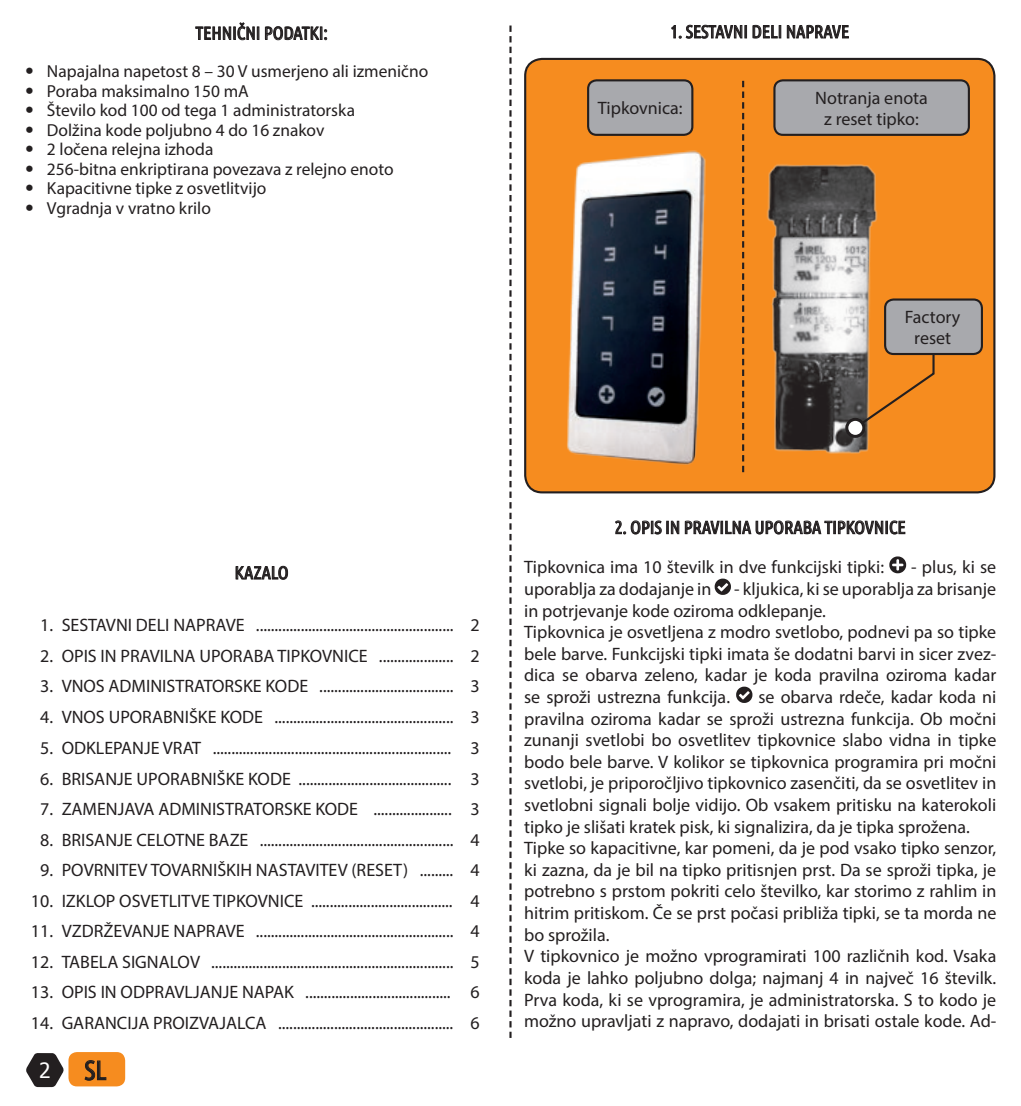
<style>
.page{position:relative;width:1021px;height:1106px;background:#fff}
.page>*{position:absolute;margin:0;border:0;box-sizing:border-box;transform-origin:0 0}
.t1{font:27px "Ubuntu Condensed";color:#231f20}
.t2{font:21px "Tahoma";color:#fff}
.tekst_slo{font:18px/21.6px "Myriad Pro";color:#231f20;text-align:justify}
.naslov{font:18px "Ubuntu Condensed";color:#231f20}
.t3{font:17.4px "Myriad Pro";color:#231f20}
.s1{font-weight:700;font-size:24px}
</style>
<div class="page">
<svg style="left:26px;top:1053px;width:38px;height:34px"></svg>
<div style="left:68px;top:1052px;width:57px;height:34px;background:#f68c1f;border-radius:9px"></div>
<svg style="left:84px;top:1060px;width:23px;height:21px"></svg>
<svg style="left:195px;top:22px;width:133px;height:19px"></svg>
<div style="left:525px;top:59px;width:469px;height:433px;background:#f68c1f;border-radius:17px"></div>
<div style="left:524px;top:58px;width:471px;height:435px;border:2px solid #231f20;border-radius:17px"></div>
<svg style="left:615px;top:520px;width:290px;height:15px"></svg>
<svg style="left:889px;top:556px;width:17px;height:17px"></svg>
<svg style="left:714px;top:578px;width:17px;height:17px"></svg>
<svg style="left:736px;top:686px;width:16px;height:17px"></svg>
<svg style="left:509px;top:26px;width:2px;height:1011px"></svg>
<img style="left:567px;top:150px;width:139px;height:315px">
<img style="left:743px;top:135px;width:142px;height:338px">
<svg style="left:671px;top:24px;width:178px;height:15px"></svg>
<svg style="left:852px;top:341px;width:83px;height:90px"></svg>
<div style="left:846px;top:419px;width:17px;height:17px;background:#fff;border-radius:50%"></div>
<div style="left:845px;top:418px;width:20px;height:20px;border:3px solid #231f20;border-radius:50%"></div>
<div style="left:885px;top:299px;width:96px;height:55px;background:#a8a9ad;border-radius:9px"></div>
<div style="left:884px;top:298px;width:98px;height:57px;border:2px solid #231f20;border-radius:9px"></div>
<div style="left:774px;top:80px;width:194px;height:55px;background:#a8a9ad;border-radius:9px"></div>
<div style="left:773px;top:79px;width:196px;height:57px;border:2px solid #231f20;border-radius:9px"></div>
<svg style="left:742px;top:81px;width:2px;height:391px"></svg>
<div style="left:588px;top:80px;width:104px;height:55px;background:#a8a9ad;border-radius:9px"></div>
<div style="left:587px;top:79px;width:106px;height:57px;border:2px solid #231f20;border-radius:9px"></div>
<svg style="left:235px;top:565px;width:53px;height:15px"></svg>
<p class="naslov" style="left:195px;top:22px;width:134px">TEHNIČNI PODATKI:</p>
<p class="t3" style="left:26px;top:60px;width:404px"><span class="s1">•</span> Napajalna napetost 8 – 30 V usmerjeno ali izmenično</p>
<p class="t3" style="left:26px;top:80px;width:225px"><span class="s1">•</span> Poraba maksimalno 150 mA</p>
<p class="t3" style="left:26px;top:99px;width:331px"><span class="s1">•</span> Število kod 100 od tega 1 administratorska</p>
<p class="t3" style="left:26px;top:119px;width:300px"><span class="s1">•</span> Dolžina kode poljubno 4 do 16 znakov</p>
<p class="t3" style="left:26px;top:138px;width:189px"><span class="s1">•</span> 2 ločena relejna izhoda</p>
<p class="t3" style="left:26px;top:158px;width:369px"><span class="s1">•</span> 256-bitna enkriptirana povezava z relejno enoto</p>
<p class="t3" style="left:26px;top:177px;width:242px"><span class="s1">•</span> Kapacitivne tipke z osvetlitvijo</p>
<p class="t3" style="left:26px;top:197px;width:187px"><span class="s1">•</span> Vgradnja v vratno krilo</p>
<p class="naslov" style="left:670px;top:20px;width:180px">1. SESTAVNI DELI NAPRAVE</p>
<p class="tekst_slo" style="left:598px;top:97px;width:86px">Tipkovnica:</p>
<p class="tekst_slo" style="left:815px;top:86px;width:114px">Notranja enota</p>
<p class="tekst_slo" style="left:824px;top:108px;width:96px">z reset tipko:</p>
<p class="tekst_slo" style="left:904px;top:305px;width:57px">Factory</p>
<p class="tekst_slo" style="left:914px;top:327px;width:38px">reset</p>
<p class="naslov" style="left:235px;top:561px;width:55px">KAZALO</p>
<p class="tekst_slo" style="left:40px;top:614px;width:14px">1.</p>
<p class="tekst_slo" style="left:62px;top:614px;width:393px">SESTAVNI DELI NAPRAVE .....................................................</p>
<p class="tekst_slo" style="left:470px;top:614px;width:11px">2</p>
<p class="tekst_slo" style="left:40px;top:644px;width:14px">2.</p>
<p class="tekst_slo" style="left:62px;top:644px;width:393px">OPIS IN PRAVILNA UPORABA TIPKOVNICE ....................</p>
<p class="tekst_slo" style="left:470px;top:644px;width:11px">2</p>
<p class="tekst_slo" style="left:40px;top:675px;width:14px">3.</p>
<p class="tekst_slo" style="left:62px;top:675px;width:393px">VNOS ADMINISTRATORSKE KODE ....................................</p>
<p class="tekst_slo" style="left:470px;top:675px;width:11px">3</p>
<p class="tekst_slo" style="left:40px;top:705px;width:14px">4.</p>
<p class="tekst_slo" style="left:62px;top:705px;width:393px">VNOS UPORABNIŠKE KODE ................................................</p>
<p class="tekst_slo" style="left:470px;top:705px;width:11px">3</p>
<p class="tekst_slo" style="left:40px;top:737px;width:14px">5.</p>
<p class="tekst_slo" style="left:62px;top:737px;width:391px">ODKLEPANJE VRAT ................................................................</p>
<p class="tekst_slo" style="left:470px;top:737px;width:11px">3</p>
<p class="tekst_slo" style="left:40px;top:767px;width:14px">6.</p>
<p class="tekst_slo" style="left:62px;top:767px;width:391px">BRISANJE UPORABNIŠKE KODE .........................................</p>
<p class="tekst_slo" style="left:470px;top:767px;width:11px">3</p>
<p class="tekst_slo" style="left:40px;top:798px;width:14px">7.</p>
<p class="tekst_slo" style="left:62px;top:798px;width:391px">ZAMENJAVA ADMINISTRATORSKE KODE .....................</p>
<p class="tekst_slo" style="left:470px;top:798px;width:11px">3</p>
<p class="tekst_slo" style="left:40px;top:828px;width:14px">8.</p>
<p class="tekst_slo" style="left:62px;top:828px;width:393px">BRISANJE CELOTNE BAZE ....................................................</p>
<p class="tekst_slo" style="left:470px;top:828px;width:11px">4</p>
<p class="tekst_slo" style="left:40px;top:859px;width:14px">9.</p>
<p class="tekst_slo" style="left:62px;top:859px;width:393px">POVRNITEV TOVARNIŠKIH NASTAVITEV (RESET) .........</p>
<p class="tekst_slo" style="left:470px;top:859px;width:11px">4</p>
<p class="tekst_slo" style="left:31px;top:889px;width:24px">10.</p>
<p class="tekst_slo" style="left:62px;top:889px;width:392px">IZKLOP OSVETLITVE TIPKOVNICE ......................................</p>
<p class="tekst_slo" style="left:470px;top:889px;width:11px">4</p>
<p class="tekst_slo" style="left:31px;top:920px;width:24px">11.</p>
<p class="tekst_slo" style="left:62px;top:920px;width:393px">VZDRŽEVANJE NAPRAVE .....................................................</p>
<p class="tekst_slo" style="left:470px;top:920px;width:11px">4</p>
<p class="tekst_slo" style="left:31px;top:950px;width:24px">12.</p>
<p class="tekst_slo" style="left:62px;top:950px;width:393px">TABELA SIGNALOV .................................................................</p>
<p class="tekst_slo" style="left:470px;top:950px;width:11px">5</p>
<p class="tekst_slo" style="left:31px;top:981px;width:24px">13.</p>
<p class="tekst_slo" style="left:62px;top:981px;width:390px">OPIS IN ODPRAVLJANJE NAPAK .......................................</p>
<p class="tekst_slo" style="left:470px;top:981px;width:11px">6</p>
<p class="tekst_slo" style="left:31px;top:1011px;width:24px">14.</p>
<p class="tekst_slo" style="left:62px;top:1011px;width:393px">GARANCIJA PROIZVAJALCA ...............................................</p>
<p class="tekst_slo" style="left:470px;top:1011px;width:11px">6</p>
<p class="t2" style="left:39px;top:1056px;width:13px">2</p>
<h1 class="t1" style="left:84px;top:1053px;width:24px">SL</h1>
<p class="naslov" style="left:614px;top:516px;width:292px">2. OPIS IN PRAVILNA UPORABA TIPKOVNICE</p>
<p class="tekst_slo" style="left:524px;top:556px;width:361px">Tipkovnica ima 10 številk in dve funkcijski tipki:</p>
<p class="tekst_slo" style="left:911px;top:556px;width:87px">- plus, ki se</p>
<p class="tekst_slo" style="left:524px;top:578px;width:189px">uporablja za dodajanje in</p>
<p class="tekst_slo" style="left:524px;top:578px;width:473px;text-indent:210px">- kljukica, ki se uporablja za brisanje in potrjevanje kode oziroma odklepanje.</p>
<p class="tekst_slo" style="left:524px;top:621px;width:474px">Tipkovnica je osvetljena z modro svetlobo, podnevi pa so tipke bele barve. Funkcijski tipki imata še dodatni barvi in sicer zvez&shy;dica se obarva zeleno, kadar je koda pravilna oziroma kadar se sproži ustrezna funkcija.</p>
<p class="tekst_slo" style="left:524px;top:686px;width:474px;text-indent:234px">se obarva rdeče, kadar koda ni pravilna oziroma kadar se sproži ustrezna funkcija. Ob močni zunanji svetlobi bo osvetlitev tipkovnice slabo vidna in tipke bodo bele barve. V kolikor se tipkovnica programira pri močni svetlobi, je priporočljivo tipkovnico zasenčiti, da se osvetlitev in svetlobni signali bolje vidijo. Ob vsakem pritisku na katerokoli tipko je slišati kratek pisk, ki signalizira, da je tipka sprožena.</p>
<p class="tekst_slo" style="left:524px;top:837px;width:474px">Tipke so kapacitivne, kar pomeni, da je pod vsako tipko senzor, ki zazna, da je bil na tipko pritisnjen prst. Da se sproži tipka, je potrebno s prstom pokriti celo številko, kar storimo z rahlim in hitrim pritiskom. Če se prst počasi približa tipki, se ta morda ne bo sprožila.</p>
<p class="tekst_slo" style="left:524px;top:945px;width:473px">V tipkovnico je možno vprogramirati 100 različnih kod. Vsaka koda je lahko poljubno dolga; najmanj 4 in največ 16 številk.<br>Prva koda, ki se vprogramira, je administratorska. S to kodo je možno upravljati z napravo, dodajati in brisati ostale kode. Ad-</p>
</div>
